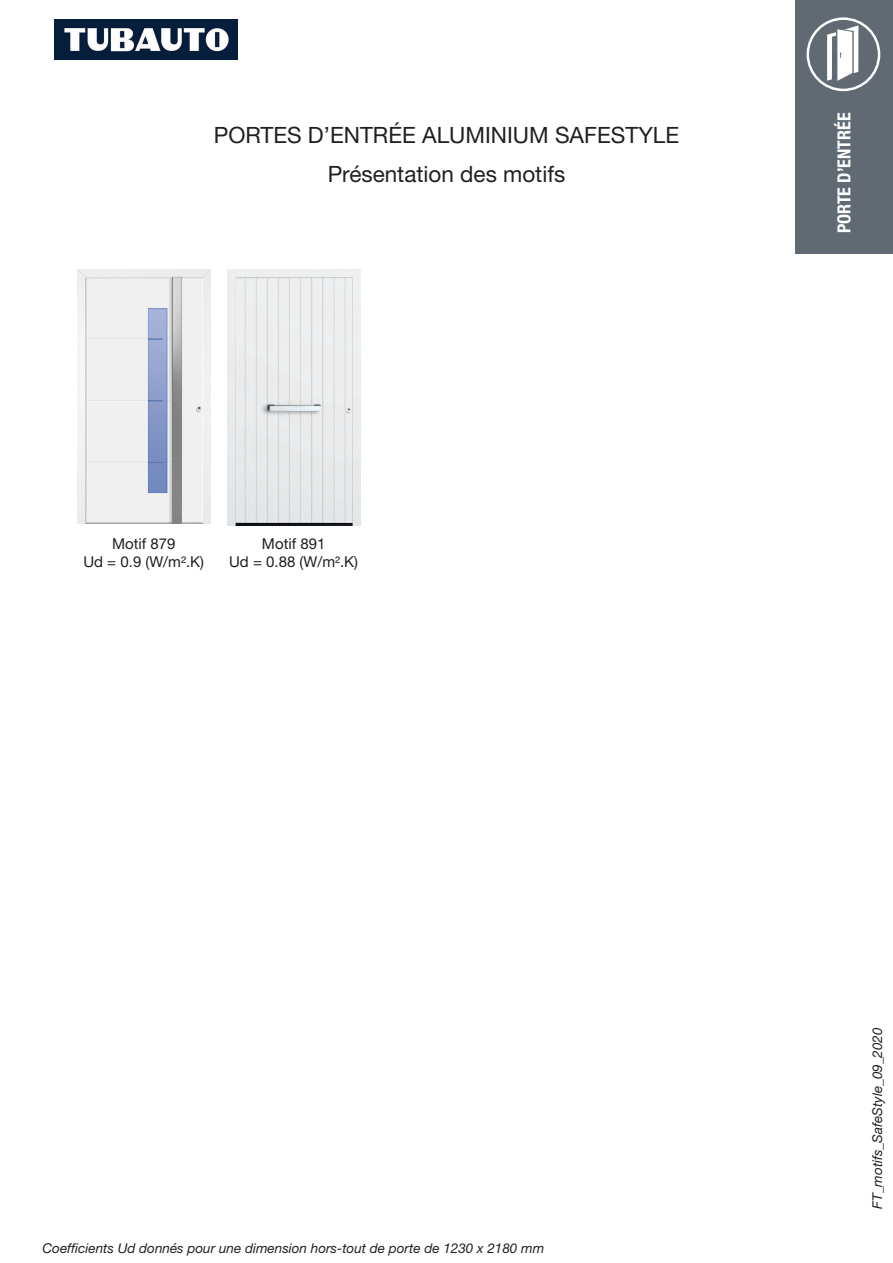
<style>
.page{position:relative;width:893px;height:1263px;background:#fff}
.page>*{position:absolute;margin:0;border:0;box-sizing:border-box;transform-origin:0 0}
.t1{font:22.5px/39px "Hoermann Helvetica Neue Rm";color:#231f20;text-align:center}
.t2{font:700 condensed 18px "Hoermann Helvetica Neue";color:#fff}
.t3{font:15px "Hoermann Helvetica Neue Rm";color:#231f20}
.t4{font:italic 13.5px "Hoermann Helvetica Neue";color:#231f20}
</style>
<div class="page">
<div style="left:795px;top:0;width:98px;height:254px;background:#616a73"></div>
<img style="left:54px;top:19px;width:184px;height:41px">
<div style="left:807px;top:17px;width:73px;height:74px;border:2px solid #fff;border-radius:50%"></div>
<svg style="left:827px;top:25px;width:31px;height:56px"></svg>
<img style="left:78px;top:270px;width:133px;height:254px">
<img style="left:228px;top:270px;width:133px;height:255px">
<h1 class="t1" style="left:214px;top:114px;width:467px">PORTES D’ENTRÉE ALUMINIUM SAFESTYLE<br>Présentation des motifs</h1>
<p class="t3" style="left:112px;top:533px;width:65px">Motif 879</p>
<p class="t3" style="left:83px;top:551px;width:122px">Ud = 0.9 (W/m².K)</p>
<p class="t3" style="left:262px;top:533px;width:65px">Motif 891</p>
<p class="t3" style="left:229px;top:551px;width:131px">Ud = 0.88 (W/m².K)</p>
<h2 class="t2" style="left:832px;top:233px;width:122px;rotate:-90deg">PORTE D’ENTRÉE</h2>
<p class="t4" style="left:43px;top:1238px;width:503px">Coefficients Ud donnés pour une dimension hors-tout de porte de 1230 x 2180 mm</p>
<p class="t4" style="left:868px;top:1209px;width:183px;rotate:-90deg">FT_motifs_SafeStyle_09_2020</p>
</div>
